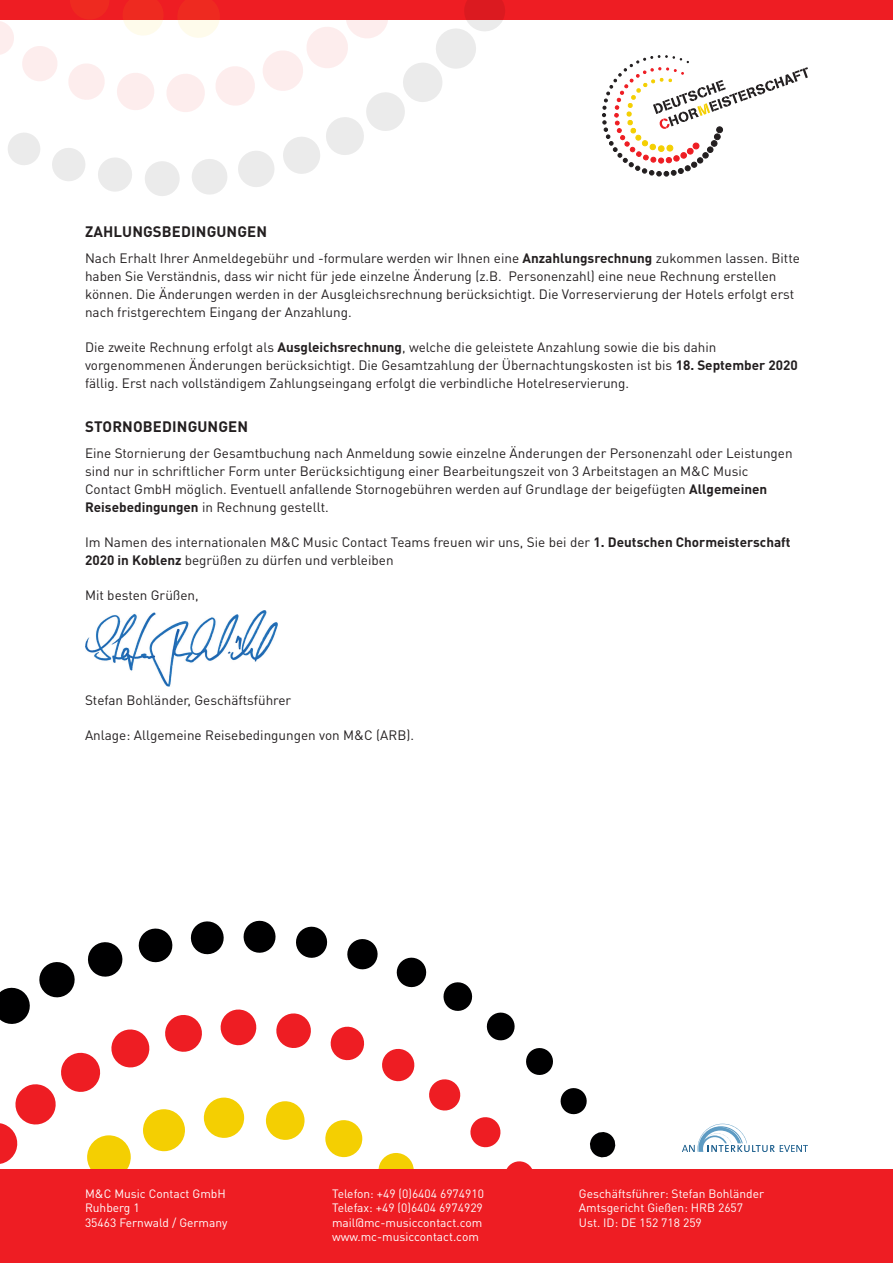
<style>
.page{position:relative;width:893px;height:1263px;background:#fff}
.page>*{position:absolute;margin:0;border:0;box-sizing:border-box;transform-origin:0 0}
.t1{font:700 15px "DIN Pro";letter-spacing:.01em;color:#231f20}
.t2{font:13.5px/18px "DIN Pro";color:#231f20}
.t3{font:12px/14.4px "DIN Pro";color:#fff}
.s1{font-weight:700}
</style>
<div class="page">
<img style="left:85px;top:611px;width:192px;height:76px">
<svg style="left:0;top:921px;width:660px;height:249px"></svg>
<svg style="left:602px;top:55px;width:206px;height:121px"></svg>
<div style="left:0;top:0;width:893px;height:19px;background:#ee1d23"></div>
<svg style="left:0;top:0;width:506px;height:196px"></svg>
<div style="left:0;top:1170px;width:893px;height:93px;background:#ee1d23"></div>
<svg style="left:682px;top:1124px;width:126px;height:28px"></svg>
<p class="t1" style="left:85px;top:221px;width:183px">ZAHLUNGSBEDINGUNGEN</p>
<p class="t2" style="left:85px;top:249px;width:716px">Nach Erhalt Ihrer Anmeldegebühr und -formulare werden wir Ihnen eine <span class="s1">Anzahlungsrechnung</span> zukommen lassen. Bitte haben Sie Verständnis, dass wir nicht für jede einzelne Änderung (z.B. Personenzahl) eine neue Rechnung erstellen können. Die Änderungen werden in der Ausgleichsrechnung berücksichtigt. Die Vorreservierung der Hotels erfolgt erst nach fristgerechtem Eingang der Anzahlung.</p>
<p class="t2" style="left:85px;top:338px;width:714px">Die zweite Rechnung erfolgt als <span class="s1">Ausgleichsrechnung</span>, welche die geleistete Anzahlung sowie die bis dahin vorgenommenen Änderungen berücksichtigt. Die Gesamtzahlung der Übernachtungskosten ist bis <span class="s1">18. September 2020 </span>fällig. Erst nach vollständigem Zahlungseingang erfolgt die verbindliche Hotelreservierung.</p>
<p class="t1" style="left:85px;top:416px;width:164px">STORNOBEDINGUNGEN</p>
<p class="t2" style="left:85px;top:444px;width:709px">Eine Stornierung der Gesamtbuchung nach Anmeldung sowie einzelne Änderungen der Personenzahl oder Leistungen sind nur in schriftlicher Form unter Berücksichtigung einer Bearbeitungszeit von 3 Arbeitstagen an M&amp;C Music Contact GmbH möglich. Eventuell anfallende Stornogebühren werden auf Grundlage der beigefügten <span class="s1">Allgemeinen Reisebedingungen</span> in Rechnung gestellt.</p>
<p class="t2" style="left:85px;top:533px;width:707px">Im Namen des internationalen M&amp;C Music Contact Teams freuen wir uns, Sie bei der <span class="s1">1. Deutschen Chormeisterschaft<br>2020 in Koblenz</span> begrüßen zu dürfen und verbleiben</p>
<p class="t2" style="left:85px;top:586px;width:115px">Mit besten Grüßen,</p>
<p class="t2" style="left:85px;top:691px;width:208px">Stefan Bohländer, Geschäftsführer</p>
<p class="t2" style="left:85px;top:726px;width:330px">Anlage: Allgemeine Reisebedingungen von M&amp;C (ARB).</p>
<p class="t3" style="left:85px;top:1186px;width:144px">M&amp;C Music Contact GmbH<br>Ruhberg 1<br>35463 Fernwald / Germany</p>
<p class="t3" style="left:332px;top:1186px;width:153px">Telefon: +49 (0)6404 6974910<br>Telefax: +49 (0)6404 6974929 mail@mc-musiccontact.com www.mc-musiccontact.com</p>
<p class="t3" style="left:579px;top:1186px;width:187px">Geschäftsführer: Stefan Bohländer<br>Amtsgericht Gießen: HRB 2657<br>Ust. ID: DE 152 718 259</p>
</div>
